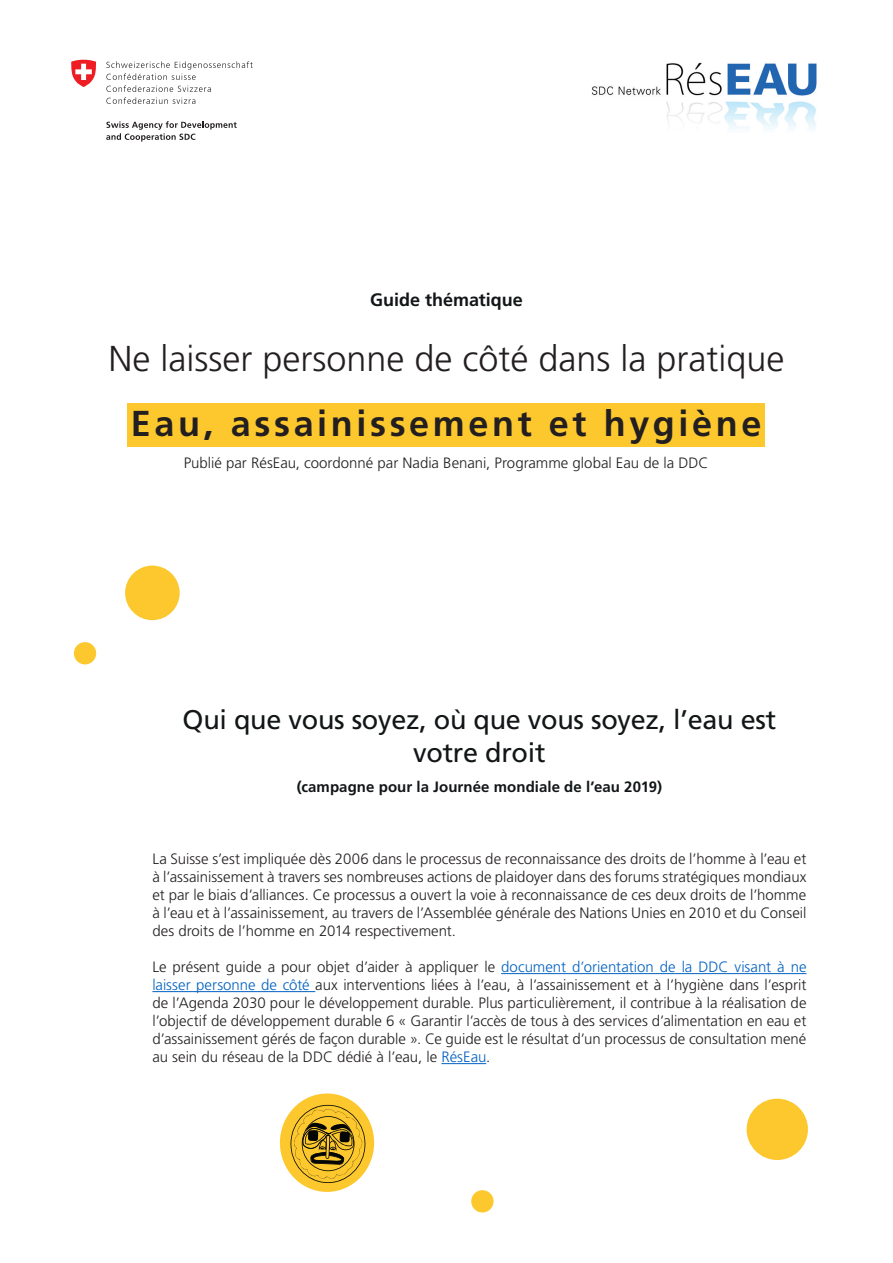
<style>
.page{position:relative;width:893px;height:1263px;background:#fff}
.page>*{position:absolute;margin:0;border:0;box-sizing:border-box;transform-origin:0 0}
.t1{font:300 36px "Frutiger LT Pro";color:#231f20}
.t2{font:700 36px "Frutiger LT Pro";letter-spacing:.1em;color:#231f20}
.t3{font:27px/33px "Frutiger LT Pro";letter-spacing:-.01em;color:#121617;text-align:center}
.t4{font:700 18px "Frutiger LT Pro";color:#121617}
.t5{font:300 15px/18px "Frutiger LT Pro";color:#231f20;text-align:justify}
.t6{font:700 15px "Frutiger LT Pro";letter-spacing:.005em;color:#121617}
.s1{color:#0362c1}
</style>
<div class="page">
<hr style="left:501px;top:973px;width:305px;height:1px;background:#0362c1">
<hr style="left:152px;top:991px;width:163px;height:1px;background:#0362c1">
<hr style="left:441px;top:1063px;width:45px;height:1px;background:#0362c1">
<svg style="left:106px;top:61px;width:147px;height:43px"></svg>
<svg style="left:106px;top:121px;width:131px;height:21px"></svg>
<svg style="left:71px;top:60px;width:25px;height:27px"></svg>
<img style="left:592px;top:63px;width:225px;height:66px">
<div style="left:74px;top:642px;width:22px;height:22px;background:#fcc82e;border-radius:50%"></div>
<div style="left:471px;top:1190px;width:23px;height:22px;background:#fcc82e;border-radius:50%"></div>
<div style="left:747px;top:1099px;width:61px;height:61px;background:#fcc82e;border-radius:50%"></div>
<div style="left:125px;top:566px;width:55px;height:54px;background:#fcc82e;border-radius:50%"></div>
<div style="left:128px;top:403px;width:637px;height:44px;background:#fcc82e"></div>
<div style="left:280px;top:1093px;width:94px;height:99px;background:#fcc82e;border-radius:50%"></div>
<svg style="left:290px;top:1104px;width:76px;height:80px"></svg>
<p class="t4" style="left:370px;top:289px;width:154px">Guide thématique</p>
<h1 class="t1" style="left:108px;top:338px;width:678px">Ne laisser personne de côté dans la pratique</h1>
<h1 class="t2" style="left:131px;top:403px;width:632px">Eau, assainissement et hygiène</h1>
<p class="t5" style="left:184px;top:454px;width:526px">Publié par RésEau, coordonné par Nadia Benani, Programme global Eau de la DDC</p>
<h2 class="t3" style="left:183px;top:703px;width:595px">Qui que vous soyez, où que vous soyez, l’eau est votre droit</h2>
<p class="t6" style="left:297px;top:778px;width:367px">(campagne pour la Journée mondiale de l’eau 2019)</p>
<p class="t5" style="left:152px;top:850px;width:655px">La Suisse s’est impliquée dès 2006 dans le processus de reconnaissance des droits de l’homme à l’eau et à l’assainissement à travers ses nombreuses actions de plaidoyer dans des forums stratégiques mondiaux et par le biais d’alliances. Ce processus a ouvert la voie à reconnaissance de ces deux droits de l’homme à l’eau et à l’assainissement, au travers de l’Assemblée générale des Nations Unies en 2010 et du Conseil des droits de l’homme en 2014 respectivement.</p>
<p class="t5" style="left:152px;top:958px;width:656px">Le présent guide a pour objet d’aider à appliquer le <span class="s1">document d’orientation de la DDC visant à ne laisser personne de côté</span> aux interventions liées à l’eau, à l’assainissement et à l’hygiène dans l’esprit de l’Agenda 2030 pour le développement durable. Plus particulièrement, il contribue à la réalisation de l’objectif de développement durable 6 « Garantir l’accès de tous à des services d’alimentation en eau et d’assainissement gérés de façon durable ». Ce guide est le résultat d’un processus de consultation mené au sein du réseau de la DDC dédié à l’eau, le <span class="s1">RésEau</span>.</p>
</div>
